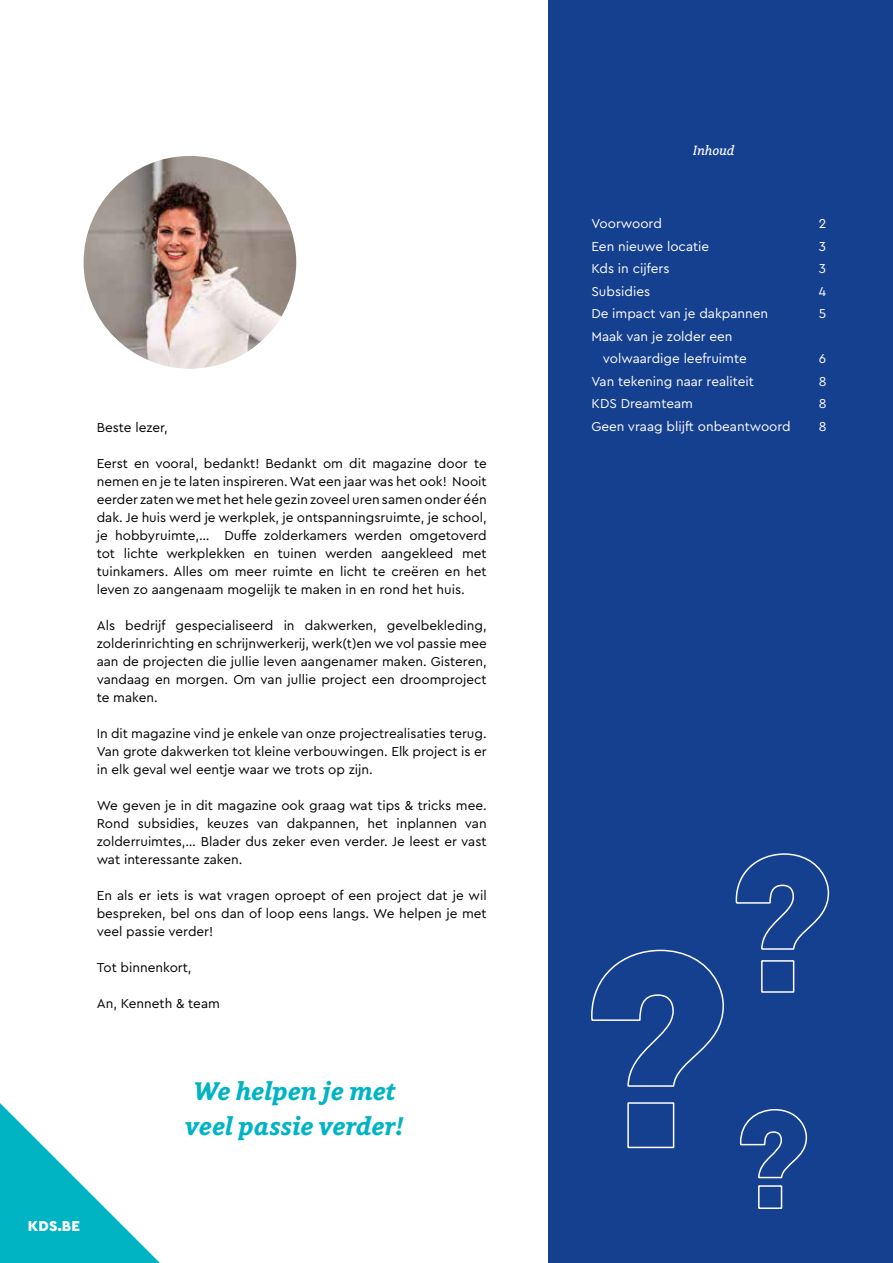
<style>
.page{position:relative;width:893px;height:1263px;background:#fff}
.page>*{position:absolute;margin:0;border:0;box-sizing:border-box;transform-origin:0 0}
.t1{font:italic 700 28.5px/34.2px "Avance";color:#00b4c4}
.t2{font:italic 15px "Avance";color:#fff}
.t3{font:900 15px "Cera PRO";color:#fff}
.t4{font:13.5px/18px "Cera PRO";color:#000;text-align:justify}
.t5{font:13.5px/22.5px "Cera PRO";color:#fff}
</style>
<div class="page">
<svg style="left:0;top:1103px;width:160px;height:160px"></svg>
<div style="left:549px;top:0;width:344px;height:1263px;background:#153f8f"></div>
<img style="left:84px;top:156px;width:212px;height:213px;border-radius:106px">
<svg style="left:739px;top:1109px;width:69px;height:100px"></svg>
<svg style="left:591px;top:949px;width:133px;height:200px"></svg>
<svg style="left:735px;top:853px;width:95px;height:140px"></svg>
<p class="t4" style="left:97px;top:418px;width:73px">Beste lezer,</p>
<p class="t4" style="left:97px;top:454px;width:391px">Eerst en vooral, bedankt! Bedankt om dit magazine door te nemen en je te laten inspireren. Wat een jaar was het ook! Nooit eerder zaten we met het hele gezin zoveel uren samen onder één dak. Je huis werd je werkplek, je ontspanningsruimte, je school, je hobbyruimte,… Duffe zolderkamers werden omgetoverd tot lichte werkplekken en tuinen werden aangekleed met tuinkamers. Alles om meer ruimte en licht te creëren en het leven zo aangenaam mogelijk te maken in en rond het huis.</p>
<p class="t4" style="left:97px;top:616px;width:391px">Als bedrijf gespecialiseerd in dakwerken, gevelbekleding, zolderinrichting en schrijnwerkerij, werk(t)en we vol passie mee aan de projecten die jullie leven aangenamer maken. Gisteren, vandaag en morgen. Om van jullie project een droomproject te maken.</p>
<p class="t4" style="left:97px;top:724px;width:391px">In dit magazine vind je enkele van onze projectrealisaties terug.<br>Van grote dakwerken tot kleine verbouwingen. Elk project is er in elk geval wel eentje waar we trots op zijn.</p>
<p class="t4" style="left:97px;top:796px;width:391px">We geven je in dit magazine ook graag wat tips &amp; tricks mee.<br>Rond subsidies, keuzes van dakpannen, het inplannen van zolderruimtes,… Blader dus zeker even verder. Je leest er vast wat interessante zaken.</p>
<p class="t4" style="left:97px;top:886px;width:392px">En als er iets is wat vragen oproept of een project dat je wil bespreken, bel ons dan of loop eens langs. We helpen je met veel passie verder!</p>
<p class="t4" style="left:97px;top:958px;width:96px">Tot binnenkort,</p>
<p class="t4" style="left:97px;top:994px;width:125px">An, Kenneth &amp; team</p>
<h1 class="t1" style="left:186px;top:1074px;width:219px">We helpen je met veel passie verder!</h1>
<p class="t3" style="left:28px;top:1216px;width:54px">KDS.BE</p>
<p class="t2" style="left:693px;top:143px;width:43px">Inhoud</p>
<p class="t5" style="left:591px;top:212px;width:72px">Voorwoord</p>
<p class="t5" style="left:819px;top:212px;width:9px">2</p>
<p class="t5" style="left:591px;top:234px;width:119px">Een nieuwe locatie</p>
<p class="t5" style="left:819px;top:234px;width:9px">3</p>
<p class="t5" style="left:591px;top:257px;width:80px">Kds in cijfers</p>
<p class="t5" style="left:819px;top:257px;width:9px">3</p>
<p class="t5" style="left:591px;top:279px;width:60px">Subsidies</p>
<p class="t5" style="left:819px;top:279px;width:9px">4</p>
<p class="t5" style="left:591px;top:302px;width:178px">De impact van je dakpannen</p>
<p class="t5" style="left:819px;top:302px;width:9px">5</p>
<p class="t5" style="left:603px;top:324px;width:145px;text-indent:-11px">Maak van je zolder een volwaardige leefruimte</p>
<p class="t5" style="left:819px;top:347px;width:9px">6</p>
<p class="t5" style="left:591px;top:369px;width:164px">Van tekening naar realiteit</p>
<p class="t5" style="left:819px;top:369px;width:9px">8</p>
<p class="t5" style="left:591px;top:392px;width:103px">KDS Dreamteam</p>
<p class="t5" style="left:819px;top:392px;width:9px">8</p>
<p class="t5" style="left:591px;top:414px;width:201px">Geen vraag blijft onbeantwoord</p>
<p class="t5" style="left:819px;top:414px;width:9px">8</p>
</div>
